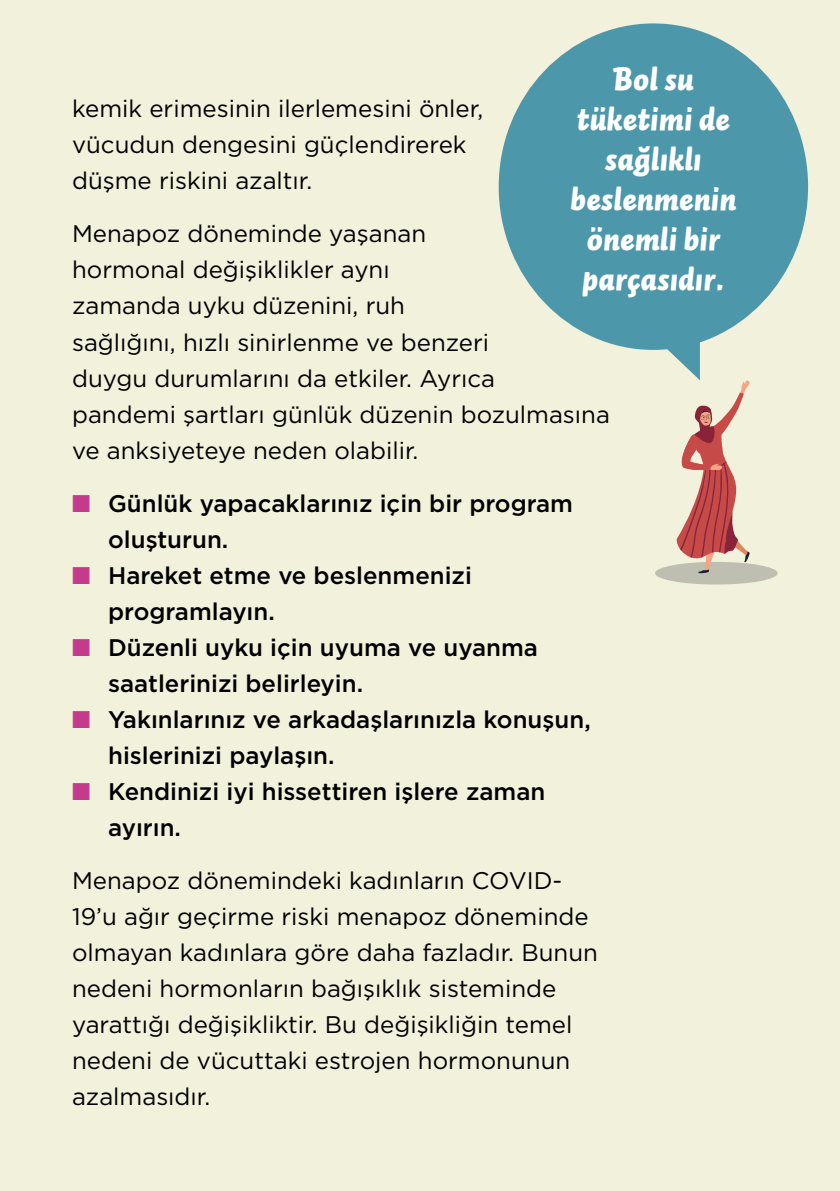
<style>
.page{position:relative;width:840px;height:1191px;background:#fff}
.page>*{position:absolute;margin:0;border:0;box-sizing:border-box;transform-origin:0 0}
.t1{font:italic 32px/40px "Auto 2 TR Black";color:#fff;text-align:center}
.t2{font:24px/36px "Gotham";color:#000}
.t3{font:500 24px/36px "Gotham";color:#000}
.s1{color:#c43b8b}
</style>
<div class="page">
<div style="left:0;top:0;width:839px;height:1191px;background:#f2f1dc"></div>
<div style="left:498px;top:23px;width:309px;height:327px;background:#4c98aa;border-radius:50%"></div>
<div style="left:654px;top:562px;width:123px;height:22px;background:#bebfb0;border-radius:50%"></div>
<svg style="left:638px;top:321px;width:111px;height:253px"></svg>
<h1 class="t1" style="left:570px;top:60px;width:167px">Bol su tüketimi de sağlıklı beslenmenin önemli bir parçasıdır.</h1>
<p class="t2" style="left:72px;top:90px;width:412px">kemik erimesinin ilerlemesini önler, vücudun dengesini güçlendirerek düşme riskini azaltır.</p>
<p class="t2" style="left:72px;top:215px;width:539px">Menapoz döneminde yaşanan<br>hormonal değişiklikler aynı<br>zamanda uyku düzenini, ruh<br>sağlığını, hızlı sinirlenme ve benzeri<br>duygu durumlarını da etkiler. Ayrıca<br>pandemi şartları günlük düzenin bozulmasına ve anksiyeteye neden olabilir.</p>
<p class="t3" style="left:108px;top:485px;width:466px;text-indent:-36px"><span class="s1">■</span> Günlük yapacaklarınız için bir program oluşturun.</p>
<p class="t3" style="left:108px;top:557px;width:365px;text-indent:-36px"><span class="s1">■</span> Hareket etme ve beslenmenizi programlayın.</p>
<p class="t3" style="left:108px;top:629px;width:431px;text-indent:-36px"><span class="s1">■</span> Düzenli uyku için uyuma ve uyanma saatlerinizi belirleyin.</p>
<p class="t3" style="left:108px;top:701px;width:484px;text-indent:-36px"><span class="s1">■</span> Yakınlarınız ve arkadaşlarınızla konuşun, hislerinizi paylaşın.</p>
<p class="t3" style="left:108px;top:773px;width:438px;text-indent:-36px"><span class="s1">■</span> Kendinizi iyi hissettiren işlere zaman ayırın.</p>
<p class="t2" style="left:72px;top:861px;width:527px">Menapoz dönemindeki kadınların COVID-19’u ağır geçirme riski menapoz döneminde olmayan kadınlara göre daha fazladır. Bunun nedeni hormonların bağışıklık sisteminde yarattığı değişikliktir. Bu değişikliğin temel nedeni de vücuttaki estrojen hormonunun azalmasıdır.</p>
</div>
